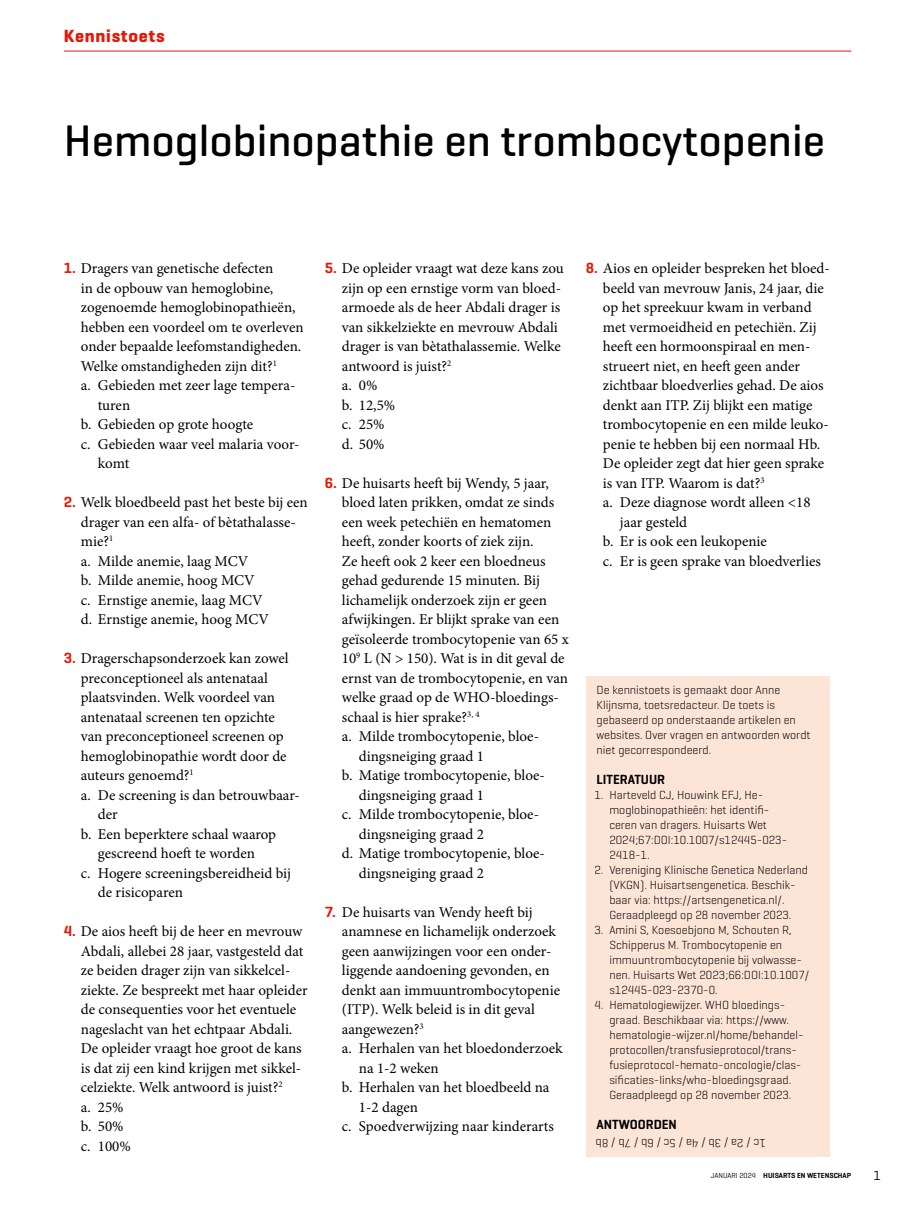
<style>
.page{position:relative;width:915px;height:1212px;background:#fff}
.page>*{position:absolute;margin:0;border:0;box-sizing:border-box;transform-origin:0 0}
.Title_artikelkop{font:500 45px "Geogrotesque";color:#000}
.t1{font:700 18px "Geogrotesque";letter-spacing:.04em;color:#e4190a}
.t2{font:15px/19.5px "Minion Pro";color:#000}
.Box_Heading_casuskop{font:600 13.5px "Geogrotesque";color:#000}
.t3{font:13.5px "Geogrotesque";color:#000}
.Para_casus_tekst{font:300 12px/15px "Geogrotesque";color:#000}
.t4{font:600 7.5px "Geogrotesque";color:#000}
.t5{font:7.5px "Geogrotesque";color:#000}
.s1{font-family:"Geogrotesque";font-weight:600;color:#e4190a}
.s2{font-weight:400}
</style>
<div class="page">
<hr style="left:64px;top:51px;width:786px;height:1px;background:#e4190a">
<div style="left:585px;top:676px;width:244px;height:481px;background:#fce4d7"></div>
<p class="t1" style="left:64px;top:25px;width:102px">Kennistoets</p>
<p class="Title_artikelkop" style="left:64px;top:113px;width:762px">Hemoglobinopathie en trombocytopenie</p>
<p class="t2" style="left:81px;top:259px;width:224px;text-indent:-17px"><span class="s1">1.</span> Dragers van genetische defecten<br>in de opbouw van hemoglobine, zogenoemde hemoglobinopathieën, hebben een voordeel om te overleven onder bepaalde leefomstandigheden.<br>Welke omstandigheden zijn dit?<sup>1</sup></p>
<p class="t2" style="left:98px;top:376px;width:199px;text-indent:-17px">a. Gebieden met zeer lage tempera&shy;turen</p>
<p class="t2" style="left:81px;top:415px;width:174px">b. Gebieden op grote hoogte</p>
<p class="t2" style="left:98px;top:434px;width:203px;text-indent:-17px">c. Gebieden waar veel malaria voor&shy;komt</p>
<p class="t2" style="left:81px;top:493px;width:228px;text-indent:-17px"><span class="s1">2.</span> Welk bloedbeeld past het beste bij een drager van een alfa- of bètathalasse&shy;mie?<sup>1</sup></p>
<p class="t2" style="left:81px;top:551px;width:169px">a. Milde anemie, laag MCV</p>
<p class="t2" style="left:81px;top:571px;width:175px">b. Milde anemie, hoog MCV</p>
<p class="t2" style="left:81px;top:590px;width:183px">c. Ernstige anemie, laag MCV</p>
<p class="t2" style="left:81px;top:610px;width:189px">d. Ernstige anemie, hoog MCV</p>
<p class="t2" style="left:81px;top:649px;width:209px;text-indent:-17px"><span class="s1">3.</span> Dragerschapsonderzoek kan zowel preconceptioneel als antenataal plaatsvinden. Welk voordeel van antenataal screenen ten opzichte van preconceptioneel screenen op hemoglobinopathie wordt door de auteurs genoemd?<sup>1</sup></p>
<p class="t2" style="left:98px;top:785px;width:203px;text-indent:-17px">a. De screening is dan betrouwbaar&shy;der</p>
<p class="t2" style="left:81px;top:824px;width:197px;text-align:center">b. Een beperktere schaal waarop gescreend hoeft te worden</p>
<p class="t2" style="left:98px;top:863px;width:194px;text-indent:-17px">c. Hogere screeningsbereidheid bij de risicoparen</p>
<p class="t2" style="left:81px;top:922px;width:228px;text-indent:-17px"><span class="s1">4.</span> De aios heeft bij de heer en mevrouw Abdali, allebei 28 jaar, vastgesteld dat ze beiden drager zijn van sikkelcel&shy;ziekte. Ze bespreekt met haar opleider de consequenties voor het eventuele nageslacht van het echtpaar Abdali.<br>De opleider vraagt hoe groot de kans is dat zij een kind krijgen met sikkel&shy;celziekte. Welk antwoord is juist?<sup>2</sup></p>
<p class="t2" style="left:81px;top:1097px;width:44px">a. 25%</p>
<p class="t2" style="left:81px;top:1117px;width:44px">b. 50%</p>
<p class="t2" style="left:81px;top:1136px;width:51px">c. 100%</p>
<p class="t2" style="left:342px;top:259px;width:223px;text-indent:-17px"><span class="s1">5.</span> De opleider vraagt wat deze kans zou zijn op een ernstige vorm van bloed&shy;armoede als de heer Abdali drager is van sikkelziekte en mevrouw Abdali drager is van bètathalassemie. Welke antwoord is juist?<sup>2</sup></p>
<p class="t2" style="left:342px;top:376px;width:37px">a. 0%</p>
<p class="t2" style="left:342px;top:395px;width:55px">b. 12,5%</p>
<p class="t2" style="left:342px;top:415px;width:44px">c. 25%</p>
<p class="t2" style="left:342px;top:434px;width:44px">d. 50%</p>
<p class="t2" style="left:342px;top:473px;width:228px;text-indent:-17px"><span class="s1">6.</span> De huisarts heeft bij Wendy, 5 jaar, bloed laten prikken, omdat ze sinds een week petechiën en hematomen heeft, zonder koorts of ziek zijn.<br>Ze heeft ook 2 keer een bloedneus gehad gedurende 15 minuten. Bij lichamelijk onderzoek zijn er geen afwijkingen. Er blijkt sprake van een geïsoleerde trombocytopenie van 65 x 10<sup>9</sup> L (N &gt; 150). Wat is in dit geval de ernst van de trombocytopenie, en van welke graad op de WHO-bloedings&shy;schaal is hier sprake?<sup>3,</sup> <sup>4</sup></p>
<p class="t2" style="left:359px;top:727px;width:181px;text-indent:-17px">a. Milde trombocytopenie, bloe&shy;dingsneiging graad 1</p>
<p class="t2" style="left:359px;top:766px;width:187px;text-indent:-17px">b. Matige trombocytopenie, bloe&shy;dingsneiging graad 1</p>
<p class="t2" style="left:359px;top:805px;width:181px;text-indent:-17px">c. Milde trombocytopenie, bloe&shy;dingsneiging graad 2</p>
<p class="t2" style="left:359px;top:844px;width:187px;text-indent:-17px">d. Matige trombocytopenie, bloe&shy;dingsneiging graad 2</p>
<p class="t2" style="left:342px;top:902px;width:219px;text-indent:-17px"><span class="s1">7.</span> De huisarts van Wendy heeft bij anamnese en lichamelijk onderzoek geen aanwijzingen voor een onder&shy;liggende aandoening gevonden, en denkt aan immuuntrombocytopenie (ITP). Welk beleid is in dit geval aangewezen?<sup>3</sup></p>
<p class="t2" style="left:359px;top:1039px;width:205px;text-indent:-17px">a. Herhalen van het bloedonderzoek na 1-2 weken</p>
<p class="t2" style="left:359px;top:1078px;width:192px;text-indent:-17px">b. Herhalen van het bloedbeeld na<br>1-2 dagen</p>
<p class="t2" style="left:342px;top:1117px;width:213px">c. Spoedverwijzing naar kinderarts</p>
<p class="t2" style="left:602px;top:259px;width:228px;text-indent:-17px"><span class="s1">8.</span> Aios en opleider bespreken het bloed&shy;beeld van mevrouw Janis, 24 jaar, die op het spreekuur kwam in verband met vermoeidheid en petechiën. Zij heeft een hormoonspiraal en men&shy;strueert niet, en heeft geen ander zichtbaar bloedverlies gehad. De aios denkt aan ITP. Zij blijkt een matige trombocytopenie en een milde leuko&shy;penie te hebben bij een normaal Hb.<br>De opleider zegt dat hier geen sprake is van ITP. Waarom is dat?<sup>3</sup></p>
<p class="t2" style="left:619px;top:493px;width:192px;text-indent:-17px">a. Deze diagnose wordt alleen &lt;18 jaar gesteld</p>
<p class="t2" style="left:602px;top:532px;width:165px">b. Er is ook een leukopenie</p>
<p class="t2" style="left:602px;top:551px;width:219px">c. Er is geen sprake van bloedverlies</p>
<p class="Para_casus_tekst" style="left:596px;top:682px;width:215px">De kennistoets is gemaakt door Anne Klijnsma, toetsredacteur. De toets is gebaseerd op onderstaande artikelen en websites. Over vragen en antwoorden wordt niet gecorrespondeerd.</p>
<p class="Box_Heading_casuskop" style="left:596px;top:771px;width:70px">LITERATUUR</p>
<p class="Para_casus_tekst" style="left:609px;top:787px;width:179px;text-indent:-15px">1. Harteveld CJ, Houwink EFJ, He&shy;moglobinopathieën: het identifi&shy;ceren van dragers. Huisarts Wet<br>2024;67:DOI:10.1007/s12445-023-<br>2418-1.</p>
<p class="Para_casus_tekst" style="left:609px;top:862px;width:200px;text-indent:-15px">2. Vereniging Klinische Genetica Nederland (VKGN). Huisartsengenetica. Beschik&shy;baar via: https://artsengenetica.nl/.<br>Geraadpleegd op 28 november 2023.</p>
<p class="Para_casus_tekst" style="left:609px;top:922px;width:201px;text-indent:-15px">3. Amini S, Koesoebjono M, Schouten R, Schipperus M. Trombocytopenie en immuuntrombocytopenie bij volwasse&shy;nen. Huisarts Wet 2023;66:DOI:10.1007/ s12445-023-2370-0.</p>
<p class="Para_casus_tekst" style="left:609px;top:997px;width:196px;text-indent:-15px">4. Hematologiewijzer. WHO bloedings&shy;graad. Beschikbaar via: https://www. hematologie-wijzer.nl/home/behandel&shy;protocollen/transfusieprotocol/trans&shy;fusieprotocol-hemato-oncologie/clas&shy;sificaties-links/who-bloedingsgraad.<br>Geraadpleegd op 28 november 2023.</p>
<p class="Box_Heading_casuskop" style="left:596px;top:1116px;width:82px">ANTWOORDEN</p>
<p class="Para_casus_tekst" style="left:765px;top:1151px;width:171px;rotate:-180deg">1c / 2a / 3b / 4a / 5c / 6b / 7b / 8b</p>
<p class="t4" style="left:710px;top:1171px;width:142px"><span class="s2">JAN UARI 2024</span> HUISARTS EN WETENSCHAP</p>
<p class="t5" style="left:715px;top:1171px;width:42px">MAAND 0 00</p>
<p class="t3" style="left:873px;top:1166px;width:9px">1</p>
</div>
